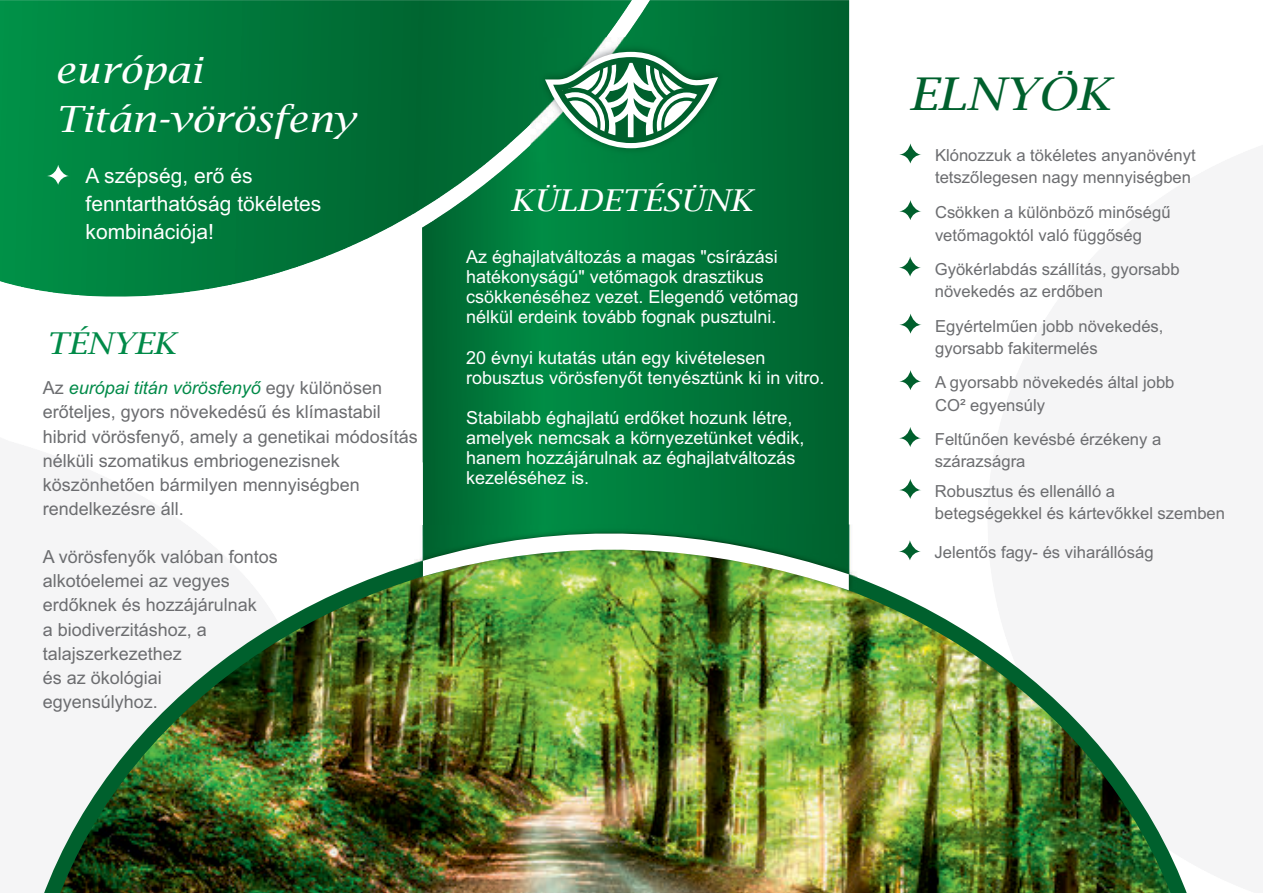
<style>
.page{position:relative;width:1263px;height:893px;background:#fff}
.page>*{position:absolute;margin:0;border:0;box-sizing:border-box;transform-origin:0 0}
.t1{font:italic 45px "Lucida Bright";color:#00602d;scale:1.11 1}
.t2{font:italic 36px/49.2px "Lucida Bright";color:#fff;scale:1.11 1}
.t3{font:italic 30px "Lucida Bright";color:#fff;scale:1.11 1}
.t4{font:italic 30px "Lucida Bright";color:#008a48;scale:1.11 1}
.t5{font:21px/28.2px "Arial";color:#fff}
.t6{font:18px/20.1px "Arial";color:#fff}
.t7{font:18px/24.2px "Arial";color:#6c6d70}
.t8{font:16.65px/22.4px "Arial";color:#6c6d70}
.s1{font-style:italic;color:#008a48}
</style>
<div class="page">
<svg style="left:422px;top:0;width:427px;height:524px;background:#007338"></svg>
<svg style="left:0;top:0;width:632px;height:297px;background:#118348"></svg>
<img style="left:44px;top:563px;width:1143px;height:330px">
<img style="left:531px;top:37px;width:201px;height:126px">
<svg style="left:545px;top:52px;width:173px;height:96px"></svg>
<svg style="left:899px;top:143px;width:22px;height:20px"></svg>
<img style="left:414px;top:524px;width:443px;height:75px">
<img style="left:423px;top:519px;width:426px;height:71px">
<svg style="left:899px;top:200px;width:22px;height:20px"></svg>
<svg style="left:899px;top:370px;width:22px;height:20px"></svg>
<svg style="left:899px;top:256px;width:22px;height:21px"></svg>
<svg style="left:899px;top:314px;width:23px;height:20px"></svg>
<svg style="left:899px;top:427px;width:22px;height:20px"></svg>
<svg style="left:899px;top:479px;width:22px;height:20px"></svg>
<svg style="left:46px;top:165px;width:23px;height:20px"></svg>
<svg style="left:899px;top:540px;width:22px;height:20px"></svg>
<h2 class="t2" style="left:55px;top:46px;width:272px">európai<br>Titán-vörösfeny</h2>
<p class="t5" style="left:86px;top:161px;width:237px">A szépség, erő és fenntarthatóság tökéletes kombinációja!</p>
<h3 class="t4" style="left:46px;top:326px;width:119px">TÉNYEK</h3>
<p class="t7" style="left:43px;top:376px;width:377px">Az <span class="s1">európai titán vörösfenyő</span> egy különösen erőteljes, gyors növekedésű és klímastabil hibrid vörösfenyő, amely a genetikai módosítás nélküli szomatikus embriogenezisnek köszönhetően bármilyen mennyiségben rendelkezésre áll.</p>
<p class="t7" style="left:43px;top:545px;width:237px">A vörösfenyők valóban fontos alkotóelemei az vegyes erdőknek és hozzájárulnak<br>a biodiverzitáshoz, a talajszerkezethez<br>és az ökológiai egyensúlyhoz.</p>
<h3 class="t3" style="left:510px;top:183px;width:220px">KÜLDETÉSÜNK</h3>
<p class="t6" style="left:466px;top:247px;width:334px">Az éghajlatváltozás a magas "csírázási hatékonyságú" vetőmagok drasztikus csökkenéséhez vezet. Elegendő vetőmag nélkül erdeink tovább fognak pusztulni.</p>
<p class="t6" style="left:466px;top:347px;width:360px">20 évnyi kutatás után egy kivételesen robusztus vörösfenyőt tenyésztünk ki in vitro.</p>
<p class="t6" style="left:466px;top:408px;width:340px">Stabilabb éghajlatú erdőket hozunk létre, amelyek nemcsak a környezetünket védik, hanem hozzájárulnak az éghajlatváltozás kezeléséhez is.</p>
<h1 class="t1" style="left:909px;top:68px;width:183px">ELNYÖK</h1>
<p class="t8" style="left:935px;top:144px;width:262px">Klónozzuk a tökéletes anyanövényt tetszőlegesen nagy mennyiségben</p>
<p class="t8" style="left:935px;top:201px;width:237px">Csökken a különböző minőségű vetőmagoktól való függőség</p>
<p class="t8" style="left:935px;top:258px;width:246px">Gyökérlabdás szállítás, gyorsabb növekedés az erdőben</p>
<p class="t8" style="left:935px;top:315px;width:230px">Egyértelműen jobb növekedés, gyorsabb fakitermelés</p>
<p class="t8" style="left:935px;top:371px;width:241px">A gyorsabb növekedés által jobb<br>CO² egyensúly</p>
<p class="t8" style="left:935px;top:428px;width:228px">Feltűnően kevésbé érzékeny a szárazságra</p>
<p class="t8" style="left:935px;top:480px;width:292px">Robusztus és ellenálló a betegségekkel és kártevőkkel szemben</p>
<p class="t8" style="left:934px;top:541px;width:221px">Jelentős fagy- és viharállóság</p>
</div>
